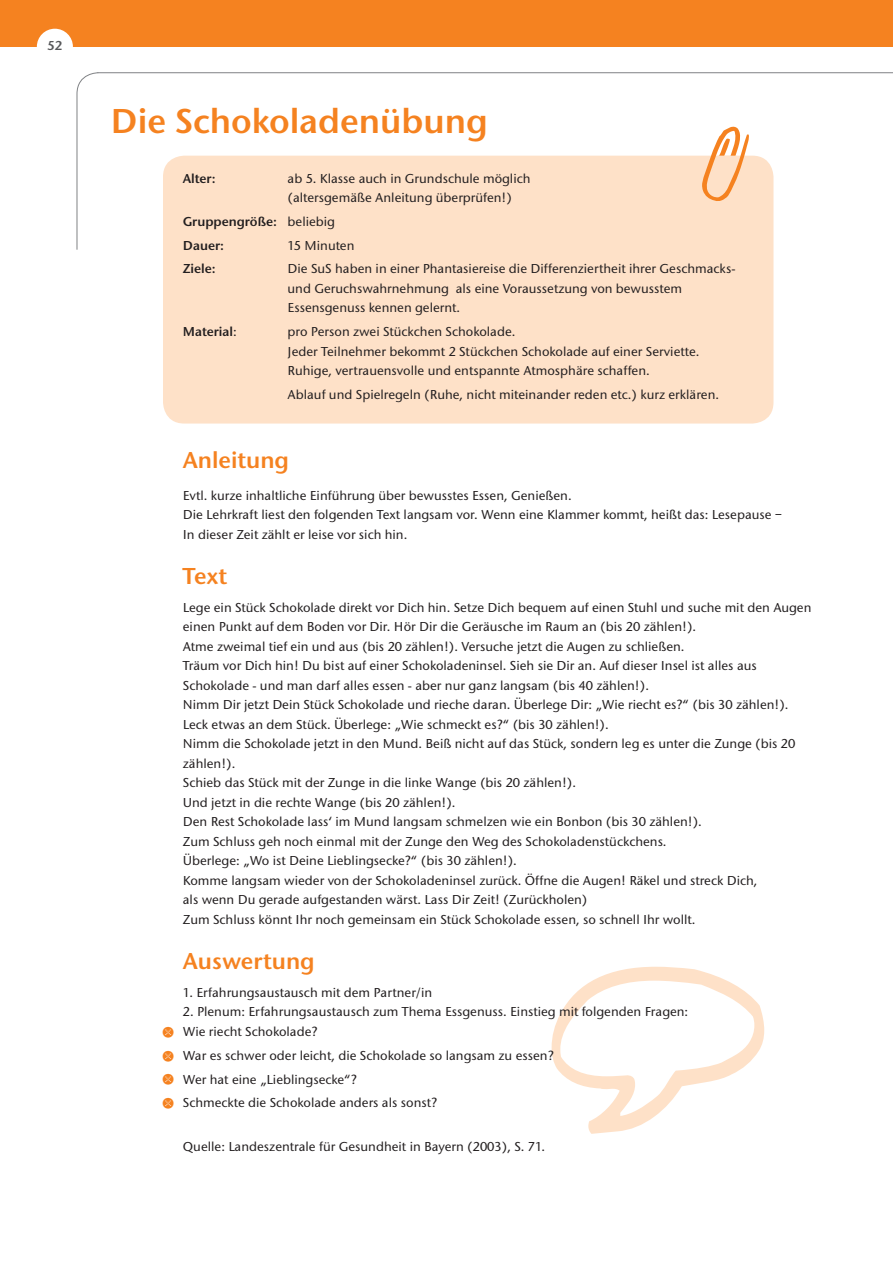
<style>
.page{position:relative;width:893px;height:1263px;background:#fff}
.page>*{position:absolute;margin:0;border:0;box-sizing:border-box;transform-origin:0 0}
.t1{font:600 36px "Stone Sans EF";color:#f58220}
.t2{font:600 24px "Stone Sans EF";color:#f58220}
.t3{font:500 13.5px/19.5px "Stone Sans EF";color:#231f20}
.t4{font:600 13.5px/23.7px "Stone Sans EF";color:#231f20}
.t5{font:600 13.5px "Stone Sans EF";color:#57585a}
.s1{font-weight:500}
.s2{font-family:"Button Bonus Circle Negative";font-weight:400;color:#f58220}
</style>
<div class="page">
<div style="left:0;top:0;width:893px;height:47px;background:#f58220"></div>
<div style="left:37px;top:29px;width:36px;height:36px;background:#fff;border-radius:50%"></div>
<svg style="left:76px;top:72px;width:23px;height:178px"></svg>
<svg style="left:552px;top:967px;width:212px;height:167px"></svg>
<div style="left:163px;top:156px;width:610px;height:267px;background:#fee1c8;border-radius:21px"></div>
<svg style="left:702px;top:126px;width:47px;height:75px"></svg>
<hr style="left:98px;top:72px;width:795px;height:1px;background:#808285">
<p class="t5" style="left:47px;top:38px;width:17px">52</p>
<h1 class="t1" style="left:111px;top:100px;width:378px">Die Schokoladenübung</h1>
<p class="t4" style="left:183px;top:166px;width:34px">Alter:</p>
<p class="t3" style="left:288px;top:168px;width:244px">ab 5. Klasse auch in Grundschule möglich (altersgemäße Anleitung überprüfen!)</p>
<p class="t4" style="left:183px;top:209px;width:154px">Gruppengröße: <span class="s1">beliebig<br></span>Dauer:</p>
<p class="t3" style="left:288px;top:235px;width:68px">15 Minuten</p>
<p class="t4" style="left:183px;top:257px;width:34px">Ziele:</p>
<p class="t3" style="left:288px;top:259px;width:449px">Die SuS haben in einer Phantasiereise die Differenziertheit ihrer Geschmacks&shy;und Geruchswahrnehmung als eine Voraussetzung von bewusstem<br>Essensgenuss kennen gelernt.</p>
<p class="t4" style="left:183px;top:320px;width:56px">Material<span class="s1">:</span></p>
<p class="t3" style="left:288px;top:322px;width:413px">pro Person zwei Stückchen Schokolade.<br>Jeder Teilnehmer bekommt 2 Stückchen Schokolade auf einer Serviette.<br>Ruhige, vertrauensvolle und entspannte Atmosphäre schaffen.</p>
<p class="t3" style="left:288px;top:385px;width:433px">Ablauf und Spielregeln (Ruhe, nicht miteinander reden etc.) kurz erklären.</p>
<h2 class="t2" style="left:183px;top:445px;width:107px">Anleitung</h2>
<p class="t3" style="left:183px;top:486px;width:600px">Evtl. kurze inhaltliche Einführung über bewusstes Essen, Genießen.<br>Die Lehrkraft liest den folgenden Text langsam vor. Wenn eine Klammer kommt, heißt das: Lesepause –<br>In dieser Zeit zählt er leise vor sich hin.</p>
<h2 class="t2" style="left:183px;top:562px;width:46px">Text</h2>
<p class="t3" style="left:183px;top:598px;width:630px">Lege ein Stück Schokolade direkt vor Dich hin. Setze Dich bequem auf einen Stuhl und suche mit den Augen einen Punkt auf dem Boden vor Dir. Hör Dir die Geräusche im Raum an (bis 20 zählen!).<br>Atme zweimal tief ein und aus (bis 20 zählen!). Versuche jetzt die Augen zu schließen.<br>Träum vor Dich hin! Du bist auf einer Schokoladeninsel. Sieh sie Dir an. Auf dieser Insel ist alles aus Schokolade - und man darf alles essen - aber nur ganz langsam (bis 40 zählen!).<br>Nimm Dir jetzt Dein Stück Schokolade und rieche daran. Überlege Dir: „Wie riecht es?“ (bis 30 zählen!).<br>Leck etwas an dem Stück. Überlege: „Wie schmeckt es?“ (bis 30 zählen!).<br>Nimm die Schokolade jetzt in den Mund. Beiß nicht auf das Stück, sondern leg es unter die Zunge (bis 20 zählen!).<br>Schieb das Stück mit der Zunge in die linke Wange (bis 20 zählen!).<br>Und jetzt in die rechte Wange (bis 20 zählen!).<br>Den Rest Schokolade lass‘ im Mund langsam schmelzen wie ein Bonbon (bis 30 zählen!).<br>Zum Schluss geh noch einmal mit der Zunge den Weg des Schokoladenstückchens.<br>Überlege: „Wo ist Deine Lieblingsecke?“ (bis 30 zählen!).<br>Komme langsam wieder von der Schokoladeninsel zurück. Öffne die Augen! Räkel und streck Dich,<br>als wenn Du gerade aufgestanden wärst. Lass Dir Zeit! (Zurückholen)<br>Zum Schluss könnt Ihr noch gemeinsam ein Stück Schokolade essen, so schnell Ihr wollt.</p>
<h2 class="t2" style="left:183px;top:947px;width:133px">Auswertung</h2>
<p class="t3" style="left:183px;top:983px;width:251px">1. Erfahrungsaustausch mit dem Partner/in</p>
<p class="t3" style="left:162px;top:1002px;width:528px;text-indent:21px">2. Plenum: Erfahrungsaustausch zum Thema Essgenuss. Einstieg mit folgenden Fragen:<br><span class="s2">J</span> Wie riecht Schokolade?</p>
<p class="t3" style="left:162px;top:1043px;width:394px;line-height:23.7px"><span class="s2">J</span> War es schwer oder leicht, die Schokolade so langsam zu essen?<br><span class="s2">J</span> Wer hat eine „Lieblingsecke“?<br><span class="s2">J</span> Schmeckte die Schokolade anders als sonst?</p>
<p class="t3" style="left:183px;top:1136px;width:364px">Quelle: Landeszentrale für Gesundheit in Bayern (2003), S. 71.</p>
</div>
